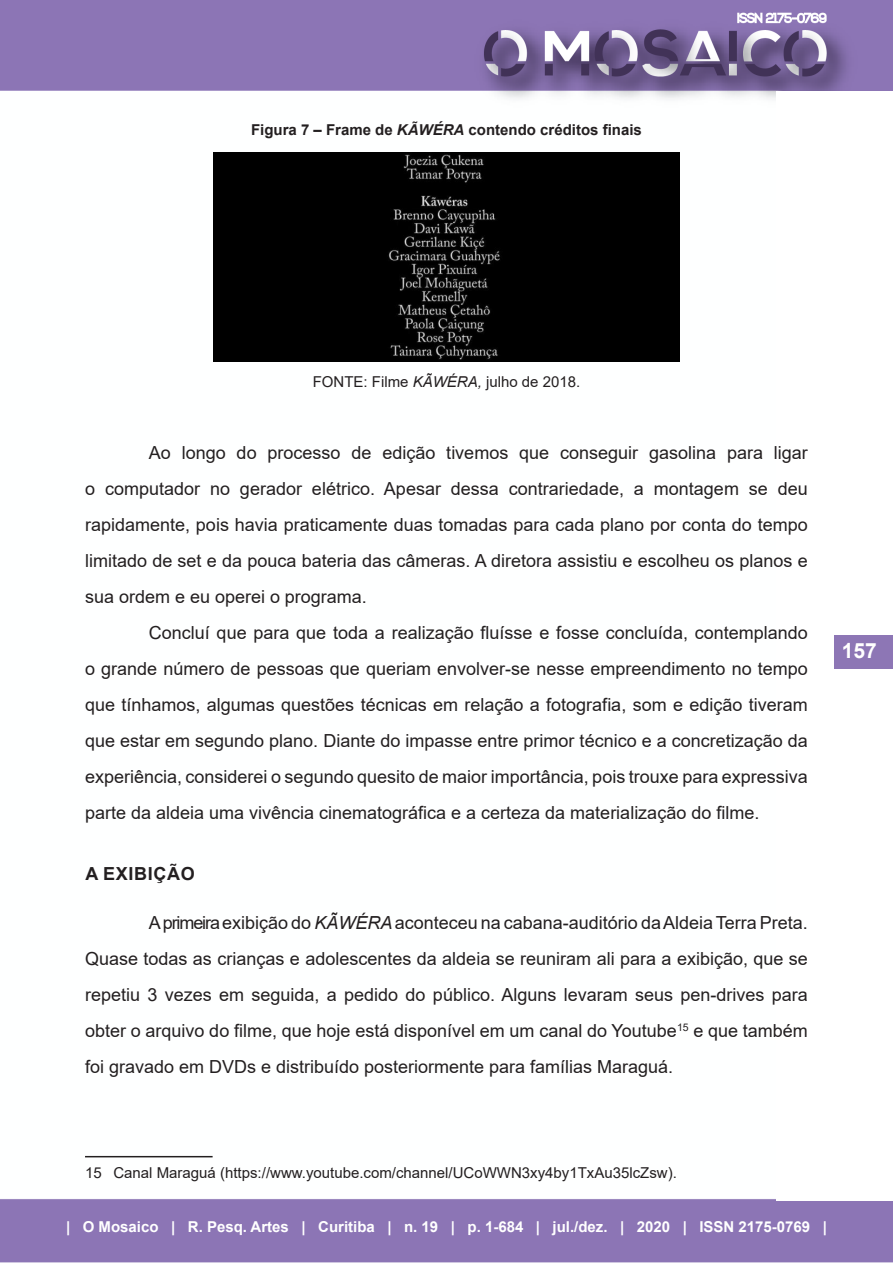
<style>
.page{position:relative;width:893px;height:1263px;background:#fff}
.page>*{position:absolute;margin:0;border:0;box-sizing:border-box;transform-origin:0 0}
.t1{font:700 21px "Arial";color:#fff}
.Corpo{font:18px/36px "Arial";color:#231f20;text-align:justify}
.Título_2{font:700 18px "Arial";letter-spacing:.035em;color:#231f20}
.t2{font:700 15px "Arial";color:#fff}
.nota_rodape{font:15px "Arial";color:#231f20}
.figura{font:700 15px "Arial";color:#231f20}
.figura_-_Fonte{font:15px "Arial";color:#231f20}
.s1{font-style:italic}
</style>
<div class="page">
<img style="left:0;top:0;width:893px;height:1263px">
<div style="left:777px;top:92px;width:116px;height:1109px;background:#fff"></div>
<div style="left:834px;top:635px;width:59px;height:33px;background:#8d76b5"></div>
<img style="left:214px;top:153px;width:465px;height:208px">
<hr style="left:85px;top:1156px;width:128px;height:1px;background:#231f20">
<p class="figura" style="left:251px;top:119px;width:392px">Figura 7 – Frame de <span class="s1">KÃWÉRA</span> contendo créditos finais</p>
<p class="figura_-_Fonte" style="left:313px;top:372px;width:269px">FONTE: Filme <span class="s1">KÃWÉRA,</span> julho de 2018.</p>
<p class="Corpo" style="left:85px;top:435px;width:724px;text-indent:64px">Ao longo do processo de edição tivemos que conseguir gasolina para ligar o computador no gerador elétrico. Apesar dessa contrariedade, a montagem se deu rapidamente, pois havia praticamente duas tomadas para cada plano por conta do tempo limitado de set e da pouca bateria das câmeras. A diretora assistiu e escolheu os planos e sua ordem e eu operei o programa.</p>
<p class="Corpo" style="left:85px;top:615px;width:724px;text-indent:64px">Concluí que para que toda a realização fluísse e fosse concluída, contemplando o grande número de pessoas que queriam envolver-se nesse empreendimento no tempo que tínhamos, algumas questões técnicas em relação a fotografia, som e edição tiveram que estar em segundo plano. Diante do impasse entre primor técnico e a concretização da experiência, considerei o segundo quesito de maior importância, pois trouxe para expressiva parte da aldeia uma vivência cinematográfica e a certeza da materialização do filme.</p>
<p class="Título_2" style="left:85px;top:861px;width:111px">A EXIBIÇÃO</p>
<p class="Corpo" style="left:85px;top:904px;width:724px;text-indent:64px">A primeira exibição do <span class="s1">KÃWÉRA</span> aconteceu na cabana-auditório da Aldeia Terra Preta.<br>Quase todas as crianças e adolescentes da aldeia se reuniram ali para a exibição, que se repetiu 3 vezes em seguida, a pedido do público. Alguns levaram seus pen-drives para obter o arquivo do filme, que hoje está disponível em um canal do Youtube<sup>15</sup> e que também foi gravado em DVDs e distribuído posteriormente para famílias Maraguá.</p>
<p class="t1" style="left:842px;top:636px;width:37px">157</p>
<p class="nota_rodape" style="left:85px;top:1162px;width:593px">15 Canal Maraguá (https://www.youtube.com/channel/UCoWWN3xy4by1TxAu35lcZsw).</p>
<p class="t2" style="left:66px;top:1216px;width:762px">| O Mosaico | R. Pesq. Artes | Curitiba | n. 19 | p. 1-684 | jul./dez. | 2020 | ISSN 2175-0769 |</p>
</div>
